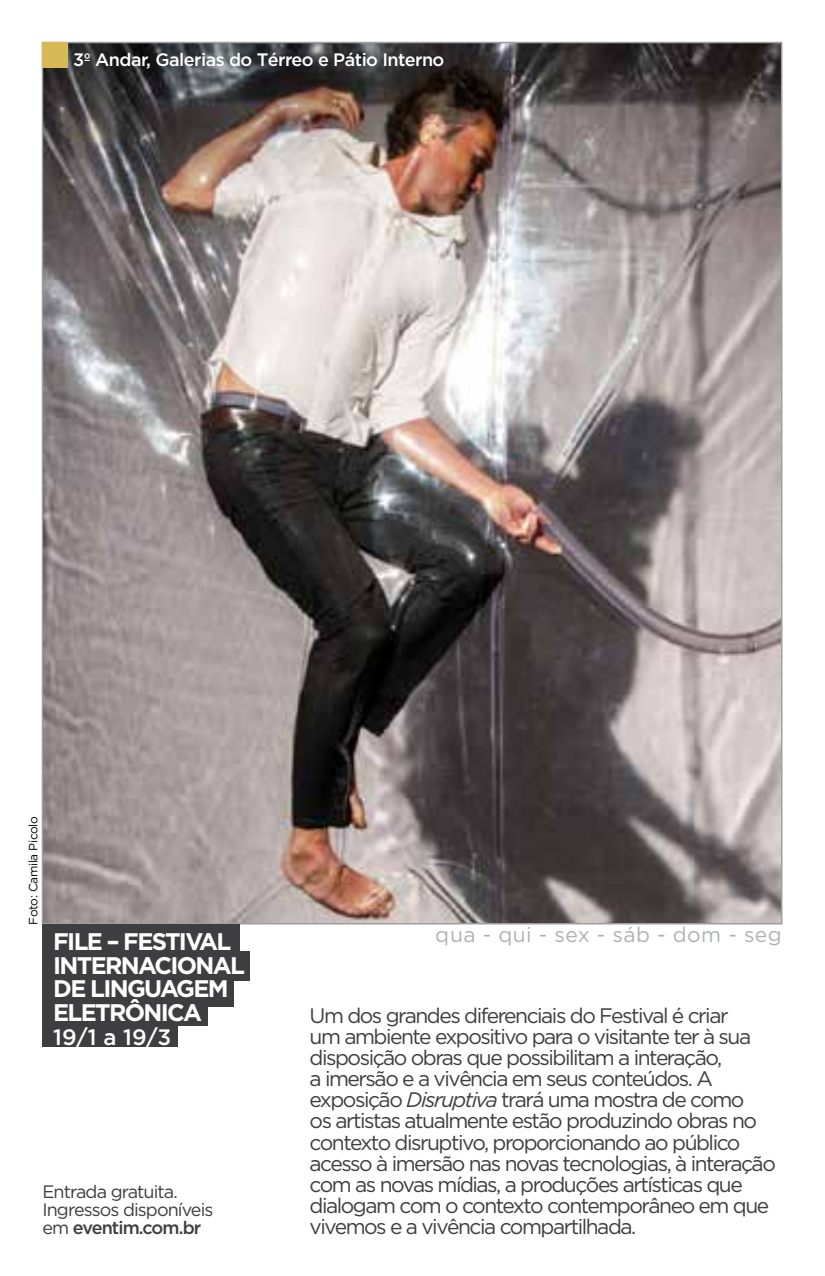
<style>
.page{position:relative;width:825px;height:1276px;background:#fff}
.page>*{position:absolute;margin:0;border:0;box-sizing:border-box;transform-origin:0 0}
.t1{font:700 24px/23.7px "Gotham";letter-spacing:-.07em;color:#fff}
.t2{font:500 22.2px "Gotham";color:#fff}
.t3{font:21px/21px "Gotham";letter-spacing:-.07em;color:#3e3d40}
.t4{font:21px "Gotham";letter-spacing:.02em;color:#9c9e9f}
.t5{font:18px/18px "Gotham";letter-spacing:-.05em;color:#3e3d40}
.t6{font:500 18px "Gotham";letter-spacing:-.03em;color:#fff}
.t7{font:12px "Gotham";letter-spacing:-.03em;color:#000}
.s1{font-weight:500}
.s2{font-style:italic}
</style>
<div class="page">
<img style="left:45px;top:45px;width:734px;height:876px">
<svg style="left:42px;top:43px;width:26px;height:25px"></svg>
<div style="left:42px;top:924px;width:198px;height:29px;background:#3e3d40"></div>
<div style="left:42px;top:951px;width:208px;height:29px;background:#3e3d40"></div>
<div style="left:42px;top:977px;width:191px;height:29px;background:#3e3d40"></div>
<div style="left:42px;top:996px;width:165px;height:29px;background:#3e3d40"></div>
<div style="left:42px;top:1024px;width:136px;height:23px;background:#3e3d40"></div>
<p class="t6" style="left:73px;top:50px;width:373px">3º Andar, Galerias do Térreo e Pátio Interno</p>
<p class="t7" style="left:27px;top:925px;width:110px;rotate:-90deg">Foto: Camila Picolo</p>
<p class="t1" style="left:53px;top:929px;width:193px">FILE – FESTIVAL<br>INTERNACIONAL<br>DE LINGUAGEM<br>ELETRÔNICA</p>
<p class="t2" style="left:53px;top:1024px;width:120px">19/1 a 19/3</p>
<p class="t5" style="left:42px;top:1181px;width:172px">Entrada gratuita.<br>Ingressos disponíveis em <span class="s1">eventim.com.br</span></p>
<p class="t4" style="left:436px;top:923px;width:347px">qua - qui - sex - sáb - dom - seg</p>
<p class="t3" style="left:310px;top:1005px;width:468px">Um dos grandes diferenciais do Festival é criar<br>um ambiente expositivo para o visitante ter à sua disposição obras que possibilitam a interação,<br>a imersão e a vivência em seus conteúdos. A exposição <span class="s2">Disruptiva</span> trará uma mostra de como<br>os artistas atualmente estão produzindo obras no contexto disruptivo, proporcionando ao público acesso à imersão nas novas tecnologias, à interação com as novas mídias, a produções artísticas que dialogam com o contexto contemporâneo em que vivemos e a vivência compartilhada.</p>
</div>
